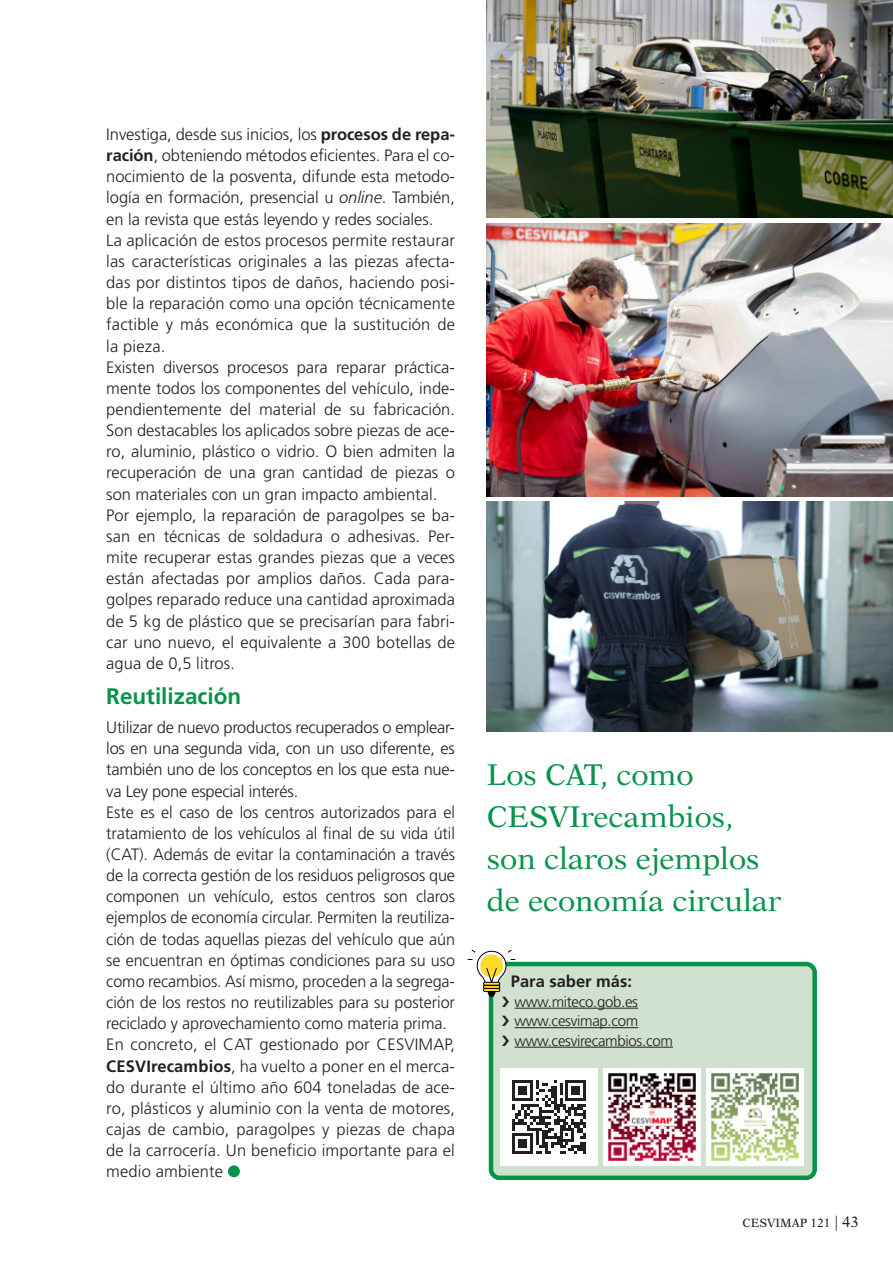
<style>
.page{position:relative;width:893px;height:1263px;background:#fff}
.page>*{position:absolute;margin:0;border:0;box-sizing:border-box;transform-origin:0 0}
.t1{font:30px/42px "New Aster";color:#06934a}
.t2{font:700 22.5px "Frutiger";color:#06934a}
.t3{font:300 16.5px/21.1px "Frutiger";color:#231f20}
.t4{font:700 16.5px "Frutiger";color:#231f20}
.t5{font:300 15px/19.5px "Frutiger";letter-spacing:-.02em;color:#231f20}
.t6{font:12px "New Aster";color:#231f20}
.s1{font-weight:700}
.s2{font-style:italic}
.s3{font-size:15px}
</style>
<div class="page">
<div style="left:228px;top:1165px;width:12px;height:12px;background:#06934a;border-radius:50%"></div>
<div style="left:491px;top:964px;width:324px;height:214px;background:#d0e1cf;border-radius:9px"></div>
<hr style="left:514px;top:1008px;width:124px;height:1px;background:#231f20">
<hr style="left:514px;top:1027px;width:124px;height:1px;background:#231f20">
<hr style="left:514px;top:1047px;width:159px;height:1px;background:#231f20">
<div style="left:489px;top:962px;width:328px;height:218px;border:4px solid #06934a;border-radius:9px"></div>
<svg style="left:487px;top:992px;width:9px;height:5px"></svg>
<div style="left:483px;top:985px;width:17px;height:4px;border:1px solid #000;border-radius:2px"></div>
<div style="left:483px;top:988px;width:17px;height:4px;border:1px solid #000;border-radius:2px"></div>
<svg style="left:467px;top:949px;width:49px;height:36px"></svg>
<div style="left:501px;top:1069px;width:97px;height:97px;background:#fff"></div>
<svg style="left:512px;top:1080px;width:74px;height:74px"></svg>
<img style="left:604px;top:1069px;width:97px;height:97px">
<img style="left:707px;top:1069px;width:97px;height:97px">
<img style="left:487px;top:501px;width:406px;height:230px">
<img style="left:487px;top:0;width:406px;height:218px">
<img style="left:487px;top:223px;width:406px;height:273px">
<p class="t3" style="left:106px;top:124px;width:350px">Investiga, desde sus inicios, los <span class="s1">procesos de repa&shy;ración</span>, obteniendo métodos eficientes. Para el co&shy;nocimiento de la posventa, difunde esta metodo&shy;logía en formación, presencial u <span class="s2">online</span>. También, en la revista que estás leyendo y redes sociales.<br>La aplicación de estos procesos permite restaurar las características originales a las piezas afecta&shy;das por distintos tipos de daños, haciendo posi&shy;ble la reparación como una opción técnicamente factible y más económica que la sustitución de la pieza.<br>Existen diversos procesos para reparar práctica&shy;mente todos los componentes del vehículo, inde&shy;pendientemente del material de su fabricación.<br>Son destacables los aplicados sobre piezas de ace&shy;ro, aluminio, plástico o vidrio. O bien admiten la recuperación de una gran cantidad de piezas o son materiales con un gran impacto ambiental.<br>Por ejemplo, la reparación de paragolpes se ba&shy;san en técnicas de soldadura o adhesivas. Per&shy;mite recuperar estas grandes piezas que a veces están afectadas por amplios daños. Cada para&shy;golpes reparado reduce una cantidad aproximada de 5 kg de plástico que se precisarían para fabri&shy;car uno nuevo, el equivalente a 300 botellas de agua de 0,5 litros.</p>
<h2 class="t2" style="left:106px;top:683px;width:137px">Reutilización</h2>
<p class="t3" style="left:106px;top:717px;width:350px">Utilizar de nuevo productos recuperados o emplear&shy;los en una segunda vida, con un uso diferente, es también uno de los conceptos en los que esta nue&shy;va Ley pone especial interés.<br>Este es el caso de los centros autorizados para el tratamiento de los vehículos al final de su vida útil (CAT). Además de evitar la contaminación a través de la correcta gestión de los residuos peligrosos que componen un vehículo, estos centros son claros ejemplos de economía circular. Permiten la reutiliza&shy;ción de todas aquellas piezas del vehículo que aún se encuentran en óptimas condiciones para su uso como recambios. Así mismo, proceden a la segrega&shy;ción de los restos no reutilizables para su posterior reciclado y aprovechamiento como materia prima.<br>En concreto, el CAT gestionado por CESVIMAP, <span class="s1">CESVIrecambios</span>, ha vuelto a poner en el merca&shy;do durante el último año 604 toneladas de ace&shy;ro, plásticos y aluminio con la venta de motores, cajas de cambio, paragolpes y piezas de chapa de la carrocería. Un beneficio importante para el medio ambiente</p>
<h1 class="t1" style="left:487px;top:753px;width:295px">Los CAT, como<br>CESVIrecambios, son claros ejemplos de economía circular</h1>
<p class="t4" style="left:511px;top:972px;width:123px">Para saber más:</p>
<p class="t5" style="left:514px;top:992px;width:160px">www.miteco.gob.es www.cesvimap.com www.cesvirecambios.com</p>
<p class="t6" style="left:743px;top:1216px;width:118px">CESVIMAP 121 <span class="s3">| 43</span></p>
</div>
